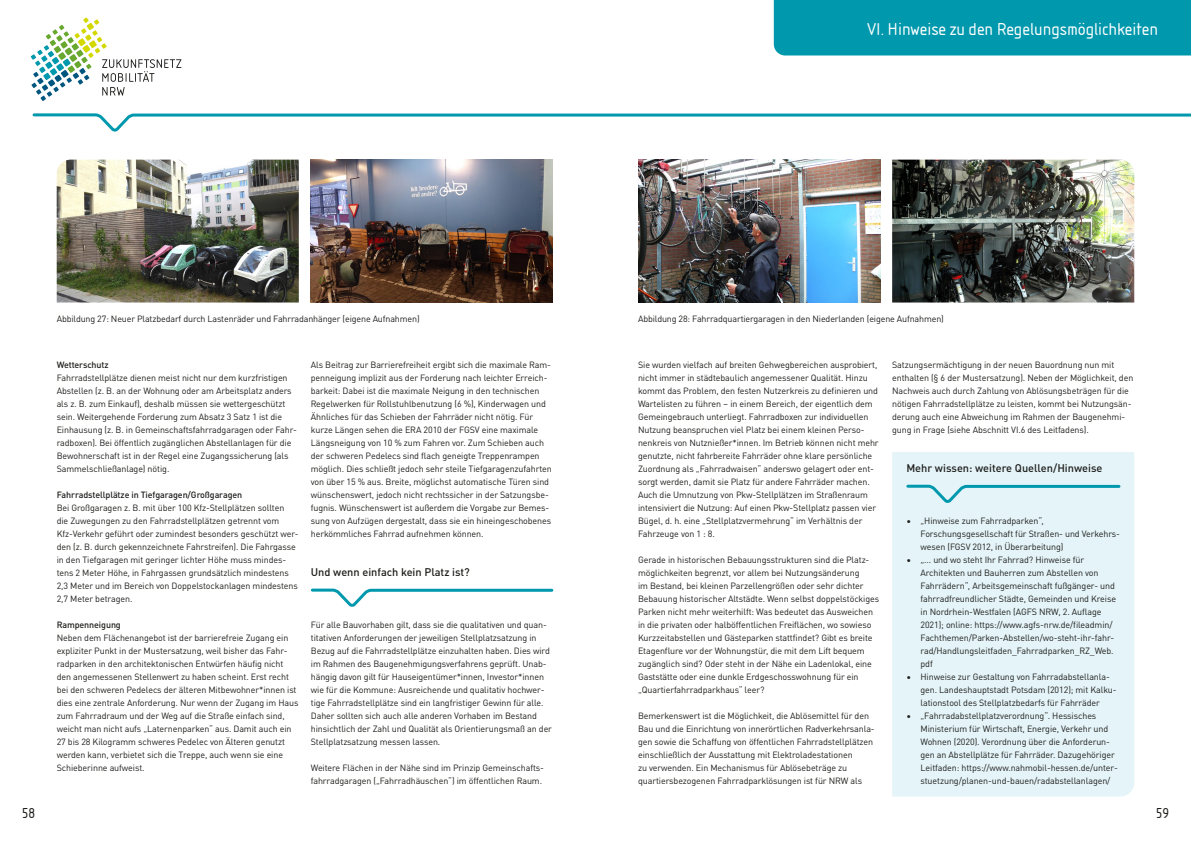
<style>
.page{position:relative;width:1191px;height:842px;background:#fff}
.page>*{position:absolute;margin:0;border:0;box-sizing:border-box;transform-origin:0 0}
.t1{font:18px "Isonorm Pro";color:#fff}
.t2{font:15px "Isonorm Pro";color:#1d1d1b}
.t3{font:500 11px "DINOT";color:#1d1d1b}
.t4{font:9px/13px "DINOT";letter-spacing:-.01em;color:#1d1d1b}
.t5{font:500 9px "DINOT";letter-spacing:-.01em;color:#1d1d1b}
</style>
<div class="page">
<svg style="left:32px;top:113px;width:1159px;height:19px"></svg>
<svg style="left:31px;top:18px;width:150px;height:83px"></svg>
<div style="left:774px;top:0;width:417px;height:56px;background:#0098ad"></div>
<div style="left:892px;top:452px;width:242px;height:344px;background:#e5f4f8"></div>
<svg style="left:310px;top:588px;width:244px;height:19px"></svg>
<svg style="left:904px;top:483px;width:218px;height:23px"></svg>
<img style="left:311px;top:160px;width:242px;height:142px">
<img style="left:57px;top:160px;width:242px;height:142px">
<img style="left:892px;top:160px;width:242px;height:142px">
<img style="left:638px;top:160px;width:242px;height:142px">
<h1 class="t1" style="left:867px;top:19px;width:292px">VI. Hinweise zu den Regelungsmöglichkeiten</h1>
<p class="t4" style="left:57px;top:312px;width:364px">Abbildung 27: Neuer Platzbedarf durch Lastenräder und Fahrradanhänger (eigene Aufnahmen)</p>
<p class="t4" style="left:638px;top:312px;width:307px">Abbildung 28: Fahrradquartiergaragen in den Niederlanden (eigene Aufnahmen)</p>
<p class="t5" style="left:57px;top:357px;width:54px">Wetterschutz</p>
<p class="t4" style="left:57px;top:370px;width:242px">Fahrradstellplätze dienen meist nicht nur dem kurzfristigen Abstellen (z. B. an der Wohnung oder am Arbeitsplatz anders als z. B. zum Einkauf), deshalb müssen sie wettergeschützt sein. Weitergehende Forderung zum Absatz 3 Satz 1 ist die Einhausung (z. B. in Gemeinschaftsfahrradgaragen oder Fahr&shy;radboxen). Bei öffentlich zugänglichen Abstellanlagen für die Bewohnerschaft ist in der Regel eine Zugangssicherung (als Sammelschließanlage) nötig.</p>
<p class="t5" style="left:57px;top:487px;width:187px">Fahrradstellplätze in Tiefgaragen/Großgaragen</p>
<p class="t4" style="left:57px;top:500px;width:243px">Bei Großgaragen z. B. mit über 100 Kfz-Stellplätzen sollten<br>die Zuwegungen zu den Fahrradstellplätzen getrennt vom Kfz-Verkehr geführt oder zumindest besonders geschützt wer&shy;den (z. B. durch gekennzeichnete Fahrstreifen). Die Fahrgasse in den Tiefgaragen mit geringer lichter Höhe muss mindes&shy;tens 2 Meter Höhe, in Fahrgassen grundsätzlich mindestens 2,3 Meter und im Bereich von Doppelstockanlagen mindestens 2,7 Meter betragen.</p>
<p class="t5" style="left:57px;top:617px;width:66px">Rampenneigung</p>
<p class="t4" style="left:57px;top:630px;width:243px">Neben dem Flächenangebot ist der barrierefreie Zugang ein expliziter Punkt in der Mustersatzung, weil bisher das Fahr&shy;radparken in den architektonischen Entwürfen häufig nicht den angemessenen Stellenwert zu haben scheint. Erst recht bei den schweren Pedelecs der älteren Mitbewohner*innen ist dies eine zentrale Anforderung. Nur wenn der Zugang im Haus zum Fahrradraum und der Weg auf die Straße einfach sind, weicht man nicht aufs „Laternenparken“ aus. Damit auch ein 27 bis 28 Kilogramm schweres Pedelec von Älteren genutzt werden kann, verbietet sich die Treppe, auch wenn sie eine Schieberinne aufweist.</p>
<p class="t4" style="left:311px;top:357px;width:242px">Als Beitrag zur Barrierefreiheit ergibt sich die maximale Ram&shy;penneigung implizit aus der Forderung nach leichter Erreich&shy;barkeit: Dabei ist die maximale Neigung in den technischen Regelwerken für Rollstuhlbenutzung (6 %), Kinderwagen und Ähnliches für das Schieben der Fahrräder nicht nötig. Für kurze Längen sehen die ERA 2010 der FGSV eine maximale Längsneigung von 10 % zum Fahren vor. Zum Schieben auch der schweren Pedelecs sind flach geneigte Treppenrampen möglich. Dies schließt jedoch sehr steile Tiefgaragenzufahrten von über 15 % aus. Breite, möglichst automatische Türen sind wünschenswert, jedoch nicht rechtssicher in der Satzungsbe&shy;fugnis. Wünschenswert ist außerdem die Vorgabe zur Bemes&shy;sung von Aufzügen dergestalt, dass sie ein hineingeschobenes herkömmliches Fahrrad aufnehmen können.</p>
<p class="t3" style="left:311px;top:563px;width:160px">Und wenn einfach kein Platz ist?</p>
<p class="t4" style="left:311px;top:617px;width:243px">Für alle Bauvorhaben gilt, dass sie die qualitativen und quan&shy;titativen Anforderungen der jeweiligen Stellplatzsatzung in Bezug auf die Fahrradstellplätze einzuhalten haben. Dies wird im Rahmen des Baugenehmigungsverfahrens geprüft. Unab&shy;hängig davon gilt für Hauseigentümer*innen, Investor*innen wie für die Kommune: Ausreichende und qualitativ hochwer&shy;tige Fahrradstellplätze sind ein langfristiger Gewinn für alle.<br>Daher sollten sich auch alle anderen Vorhaben im Bestand hinsichtlich der Zahl und Qualität als Orientierungsmaß an der Stellplatzsatzung messen lassen.</p>
<p class="t4" style="left:311px;top:760px;width:235px">Weitere Flächen in der Nähe sind im Prinzip Gemeinschafts&shy;fahrradgaragen („Fahrradhäuschen“) im öffentlichen Raum.</p>
<p class="t4" style="left:638px;top:357px;width:242px">Sie wurden vielfach auf breiten Gehwegbereichen ausprobiert, nicht immer in städtebaulich angemessener Qualität. Hinzu kommt das Problem, den festen Nutzerkreis zu definieren und Wartelisten zu führen – in einem Bereich, der eigentlich dem Gemeingebrauch unterliegt. Fahrradboxen zur individuellen Nutzung beanspruchen viel Platz bei einem kleinen Perso&shy;nenkreis von Nutznießer*innen. Im Betrieb können nicht mehr genutzte, nicht fahrbereite Fahrräder ohne klare persönliche Zuordnung als „Fahrradwaisen“ anderswo gelagert oder ent&shy;sorgt werden, damit sie Platz für andere Fahrräder machen.<br>Auch die Umnutzung von Pkw-Stellplätzen im Straßenraum intensiviert die Nutzung: Auf einen Pkw-Stellplatz passen vier Bügel, d. h. eine „Stellplatzvermehrung“ im Verhältnis der Fahrzeuge von 1 : 8.</p>
<p class="t4" style="left:638px;top:552px;width:243px">Gerade in historischen Bebauungsstrukturen sind die Platz&shy;möglichkeiten begrenzt, vor allem bei Nutzungsänderung<br>im Bestand, bei kleinen Parzellengrößen oder sehr dichter Bebauung historischer Altstädte. Wenn selbst doppelstöckiges Parken nicht mehr weiterhilft: Was bedeutet das Ausweichen in die privaten oder halböffentlichen Freiflächen, wo sowieso Kurzzeitabstellen und Gästeparken stattfindet? Gibt es breite Etagenflure vor der Wohnungstür, die mit dem Lift bequem zugänglich sind? Oder steht in der Nähe ein Ladenlokal, eine Gaststätte oder eine dunkle Erdgeschosswohnung für ein „Quartierfahrradparkhaus“ leer?</p>
<p class="t4" style="left:638px;top:708px;width:238px">Bemerkenswert ist die Möglichkeit, die Ablösemittel für den Bau und die Einrichtung von innerörtlichen Radverkehrsanla&shy;gen sowie die Schaffung von öffentlichen Fahrradstellplätzen einschließlich der Ausstattung mit Elektroladestationen<br>zu verwenden. Ein Mechanismus für Ablösebeträge zu quartiersbezogenen Fahrradparklösungen ist für NRW als</p>
<p class="t4" style="left:892px;top:357px;width:243px">Satzungsermächtigung in der neuen Bauordnung nun mit enthalten (§ 6 der Mustersatzung). Neben der Möglichkeit, den Nachweis auch durch Zahlung von Ablösungsbeträgen für die nötigen Fahrradstellplätze zu leisten, kommt bei Nutzungsän&shy;derung auch eine Abweichung im Rahmen der Baugenehmi&shy;gung in Frage (siehe Abschnitt VI.6 des Leitfadens).</p>
<p class="t3" style="left:906px;top:459px;width:198px">Mehr wissen: weitere Quellen/Hinweise</p>
<p class="t4" style="left:920px;top:513px;width:201px;text-indent:-14px">• „Hinweise zum Fahrradparken“,<br>Forschungsgesellschaft für Straßen- und Verkehrs&shy;wesen (FGSV 2012, in Überarbeitung)</p>
<p class="t4" style="left:920px;top:552px;width:197px;text-indent:-14px">• „... und wo steht Ihr Fahrrad? Hinweise für Architekten und Bauherren zum Abstellen von Fahrrädern“, Arbeitsgemeinschaft fußgänger- und fahrradfreundlicher Städte, Gemeinden und Kreise in Nordrhein-Westfalen (AGFS NRW, 2. Auflage 2021); online: https://www.agfs-nrw.de/fileadmin/ Fachthemen/Parken-Abstellen/wo-steht-ihr-fahr&shy;rad/Handlungsleitfaden_Fahrradparken_RZ_Web. pdf</p>
<p class="t4" style="left:920px;top:669px;width:198px;text-indent:-14px">• Hinweise zur Gestaltung von Fahrradabstellanla&shy;gen. Landeshauptstadt Potsdam (2012); mit Kalku&shy;lationstool des Stellplatzbedarfs für Fahrräder</p>
<p class="t4" style="left:920px;top:708px;width:199px;text-indent:-14px">• „Fahrradabstellplatzverordnung“. Hessisches Ministerium für Wirtschaft, Energie, Verkehr und Wohnen (2020). Verordnung über die Anforderun&shy;gen an Abstellplätze für Fahrräder. Dazugehöriger Leitfaden: https://www.nahmobil-hessen.de/unter&shy;stuetzung/planen-und-bauen/radabstellanlagen/</p>
<h2 class="t2" style="left:22px;top:805px;width:15px">58</h2>
<h2 class="t2" style="left:1155px;top:805px;width:15px">59</h2>
</div>
